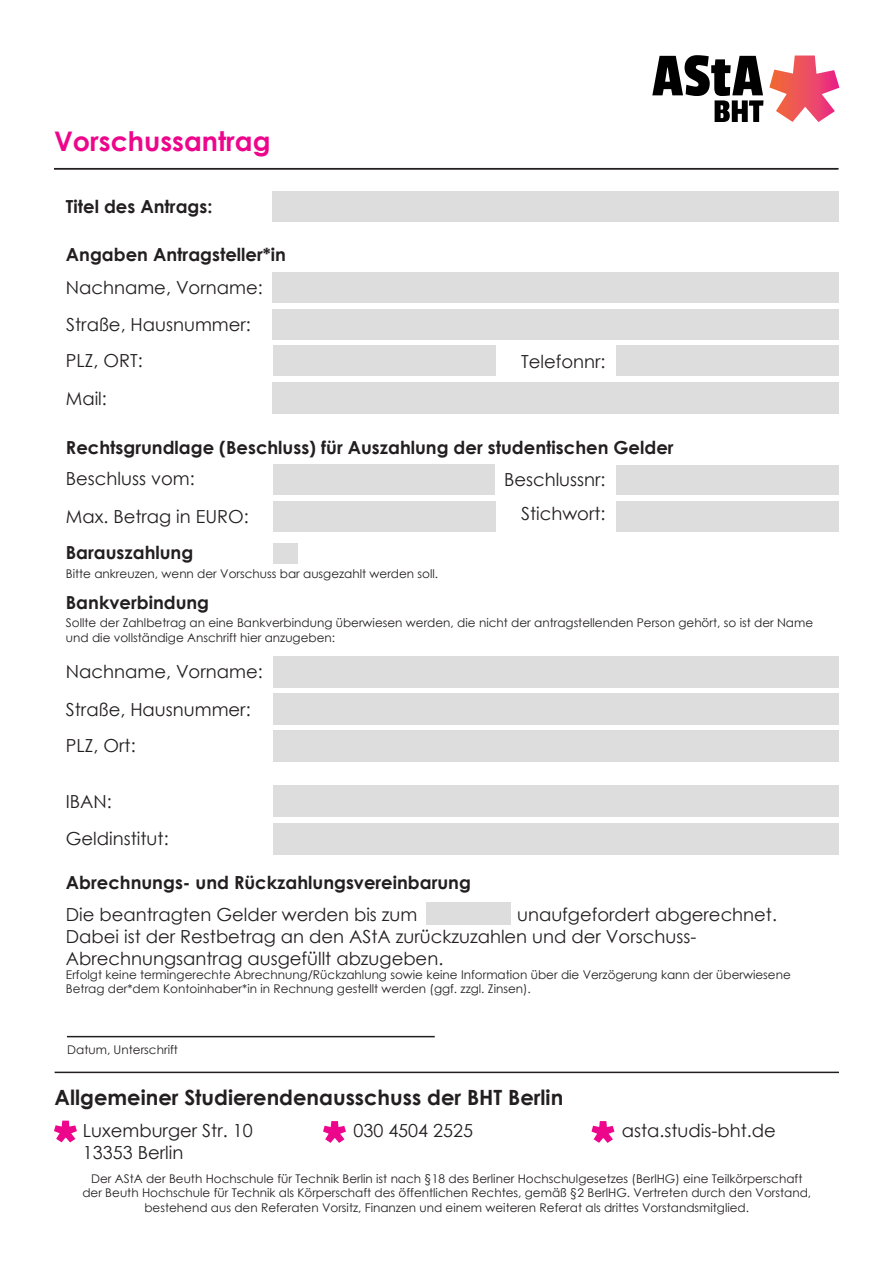
<style>
.page{position:relative;width:893px;height:1263px;background:#fff}
.page>*{position:absolute;margin:0;border:0;box-sizing:border-box;transform-origin:0 0}
.t1{font:700 27px "Century Gothic";color:#ed068c}
.t2{font:700 21px "Century Gothic";color:#231f20}
.t3{font:18px/21.6px "Century Gothic";color:#231f20}
.t4{font:700 18px "Century Gothic";color:#231f20}
.t5{font:12px/14.4px "Century Gothic";color:#231f20}
</style>
<div class="page">
<svg style="left:323px;top:1121px;width:23px;height:22px"></svg>
<svg style="left:591px;top:1121px;width:23px;height:22px"></svg>
<svg style="left:54px;top:1120px;width:23px;height:22px"></svg>
<hr style="left:55px;top:1071px;width:784px;height:2px;background:#231f20">
<svg style="left:769px;top:56px;width:70px;height:66px"></svg>
<svg style="left:652px;top:55px;width:111px;height:67px"></svg>
<div style="left:273px;top:656px;width:566px;height:31px;background:#dcdddc"></div>
<div style="left:273px;top:693px;width:566px;height:31px;background:#dcdddc"></div>
<div style="left:273px;top:730px;width:566px;height:31px;background:#dcdddc"></div>
<div style="left:273px;top:823px;width:565px;height:31px;background:#dcdddc"></div>
<div style="left:273px;top:786px;width:566px;height:31px;background:#dcdddc"></div>
<div style="left:426px;top:902px;width:84px;height:23px;background:#dcdddc"></div>
<hr style="left:67px;top:1036px;width:368px;height:1px;background:#231f20">
<div style="left:273px;top:191px;width:566px;height:31px;background:#dcdddc"></div>
<div style="left:273px;top:272px;width:566px;height:30px;background:#dcdddc"></div>
<div style="left:273px;top:309px;width:566px;height:31px;background:#dcdddc"></div>
<div style="left:273px;top:382px;width:566px;height:31px;background:#dcdddc"></div>
<div style="left:273px;top:346px;width:222px;height:30px;background:#dcdddc"></div>
<div style="left:617px;top:346px;width:222px;height:30px;background:#dcdddc"></div>
<hr style="left:54px;top:168px;width:784px;height:1px;background:#231f20">
<div style="left:273px;top:463px;width:222px;height:31px;background:#dcdddc"></div>
<div style="left:273px;top:501px;width:222px;height:31px;background:#dcdddc"></div>
<div style="left:617px;top:465px;width:222px;height:29px;background:#dcdddc"></div>
<div style="left:617px;top:501px;width:222px;height:31px;background:#dcdddc"></div>
<div style="left:273px;top:543px;width:25px;height:21px;background:#dcdddc"></div>
<h1 class="t1" style="left:54px;top:121px;width:218px">Vorschussantrag</h1>
<h3 class="t4" style="left:66px;top:192px;width:148px">Titel des Antrags:</h3>
<h3 class="t4" style="left:66px;top:241px;width:221px">Angaben Antragsteller*in</h3>
<h3 class="t3" style="left:66px;top:269px;width:198px;line-height:37px">Nachname, Vorname:<br>Straße, Hausnummer:</h3>
<h3 class="t3" style="left:66px;top:349px;width:78px">PLZ, ORT:</h3>
<h3 class="t3" style="left:521px;top:350px;width:86px">Telefonnr:</h3>
<h3 class="t3" style="left:66px;top:387px;width:43px">Mail:</h3>
<h3 class="t4" style="left:66px;top:433px;width:609px">Rechtsgrundlage (Beschluss) für Auszahlung der studentischen Gelder</h3>
<h3 class="t3" style="left:66px;top:468px;width:130px">Beschluss vom:</h3>
<h3 class="t3" style="left:504px;top:468px;width:103px">Beschlussnr:</h3>
<h3 class="t3" style="left:66px;top:505px;width:184px">Max. Betrag in EURO:</h3>
<h3 class="t3" style="left:521px;top:502px;width:86px">Stichwort:</h3>
<h3 class="t4" style="left:66px;top:539px;width:129px">Barauszahlung</h3>
<p class="t5" style="left:66px;top:566px;width:374px">Bitte ankreuzen, wenn der Vorschuss bar ausgezahlt werden soll.</p>
<h3 class="t4" style="left:66px;top:589px;width:145px">Bankverbindung</h3>
<p class="t5" style="left:66px;top:615px;width:749px">Sollte der Zahlbetrag an eine Bankverbindung überwiesen werden, die nicht der antragstellenden Person gehört, so ist der Name und die vollständige Anschrift hier anzugeben:</p>
<h3 class="t3" style="left:66px;top:653px;width:198px;line-height:37px">Nachname, Vorname:<br>Straße, Hausnummer:<br>PLZ, Ort:</h3>
<h3 class="t3" style="left:66px;top:790px;width:48px">IBAN:</h3>
<h3 class="t3" style="left:66px;top:828px;width:104px">Geldinstitut:</h3>
<h3 class="t4" style="left:66px;top:869px;width:406px">Abrechnungs- und Rückzahlungsvereinbarung</h3>
<h3 class="t3" style="left:66px;top:904px;width:353px">Die beantragten Gelder werden bis zum</h3>
<h3 class="t3" style="left:66px;top:904px;width:713px;text-indent:451px">unaufgefordert abgerechnet.<br>Dabei ist der Restbetrag an den AStA zurückzuzahlen und der Vorschuss-<br>Abrechnungsantrag ausgefüllt abzugeben.</h3>
<p class="t5" style="left:66px;top:967px;width:726px">Erfolgt keine termingerechte Abrechnung/Rückzahlung sowie keine Information über die Verzögerung kann der überwiesene<br>Betrag der*dem Kontoinhaber*in in Rechnung gestellt werden (ggf. zzgl. Zinsen).</p>
<p class="t5" style="left:67px;top:1042px;width:112px">Datum, Unterschrift</p>
<h2 class="t2" style="left:55px;top:1081px;width:510px">Allgemeiner Studierendenausschuss der BHT Berlin</h2>
<h3 class="t3" style="left:83px;top:1120px;width:171px">Luxemburger Str. 10<br>13353 Berlin</h3>
<h3 class="t3" style="left:353px;top:1120px;width:121px">030 4504 2525</h3>
<h3 class="t3" style="left:622px;top:1120px;width:155px">asta.studis-bht.de</h3>
<p class="t5" style="left:82px;top:1171px;width:730px;text-align:center">Der AStA der Beuth Hochschule für Technik Berlin ist nach §18 des Berliner Hochschulgesetzes (BerlHG) eine Teilkörperschaft der Beuth Hochschule für Technik als Körperschaft des öffentlichen Rechtes, gemäß §2 BerlHG. Vertreten durch den Vorstand, bestehend aus den Referaten Vorsitz, Finanzen und einem weiteren Referat als drittes Vorstandsmitglied.</p>
</div>
